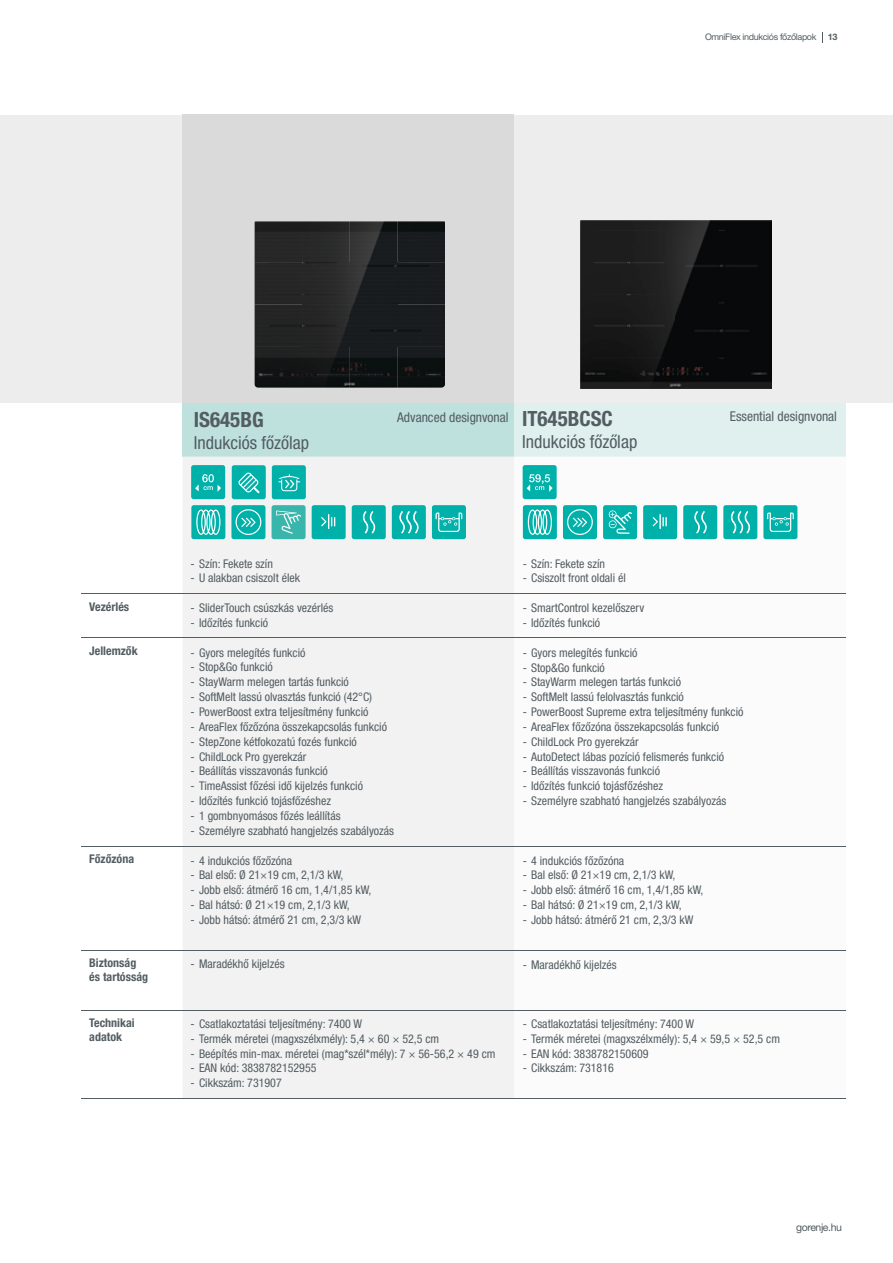
<style>
.page{position:relative;width:893px;height:1263px;background:#fff}
.page>*{position:absolute;margin:0;border:0;box-sizing:border-box;transform-origin:0 0}
.t1{font:700 condensed 21px "Helvetica Neue LT Pro";color:#535d62}
.t2{font:condensed 18px "Helvetica Neue LT Pro";color:#535d62}
.t3{font:condensed 13.5px "Helvetica Neue LT Pro";color:#535d62}
.t4{font:condensed 12px "Helvetica Neue LT Pro";color:#535d62}
.t5{font:700 condensed 12px/13.5px "Helvetica Neue LT Pro";color:#535d62}
.t6{font:10.5px "Helvetica Neue LT Pro";letter-spacing:-.04em;color:#535d62}
.t7{font:9px "Helvetica Neue LT Pro";letter-spacing:-.04em;color:#535d62}
.t8{font:700 9px "Helvetica Neue LT Pro";color:#535d62}
</style>
<div class="page">
<div style="left:183px;top:403px;width:331px;height:54px;background:#bfe1de"></div>
<div style="left:514px;top:403px;width:332px;height:54px;background:#e0f0ef"></div>
<div style="left:183px;top:457px;width:331px;height:641px;background:#f2f2f2"></div>
<svg style="left:514px;top:465px;width:332px;height:173px"></svg>
<hr style="left:81px;top:593px;width:102px;height:1px;background:#535d62">
<hr style="left:183px;top:593px;width:331px;height:1px;background:#535d62">
<hr style="left:514px;top:593px;width:332px;height:1px;background:#535d62">
<hr style="left:81px;top:638px;width:102px;height:1px;background:#535d62">
<hr style="left:81px;top:846px;width:102px;height:1px;background:#535d62">
<hr style="left:81px;top:950px;width:102px;height:1px;background:#535d62">
<hr style="left:81px;top:1010px;width:102px;height:1px;background:#535d62">
<hr style="left:81px;top:1098px;width:102px;height:1px;background:#535d62">
<hr style="left:183px;top:638px;width:331px;height:1px;background:#535d62">
<hr style="left:183px;top:846px;width:331px;height:1px;background:#535d62">
<hr style="left:183px;top:950px;width:331px;height:1px;background:#535d62">
<hr style="left:183px;top:1010px;width:331px;height:1px;background:#535d62">
<hr style="left:183px;top:1098px;width:331px;height:1px;background:#535d62">
<hr style="left:514px;top:638px;width:332px;height:1px;background:#535d62">
<hr style="left:514px;top:846px;width:332px;height:1px;background:#535d62">
<hr style="left:514px;top:950px;width:332px;height:1px;background:#535d62">
<hr style="left:514px;top:1010px;width:332px;height:1px;background:#535d62">
<hr style="left:514px;top:1098px;width:332px;height:1px;background:#535d62">
<div style="left:0;top:115px;width:893px;height:288px;background:#ededed"></div>
<div style="left:182px;top:115px;width:332px;height:288px;background:#dadada"></div>
<img style="left:254px;top:221px;width:20px;height:3px">
<img style="left:302px;top:221px;width:143px;height:125px">
<img style="left:254px;top:263px;width:1px;height:76px">
<img style="left:254px;top:346px;width:1px;height:34px">
<img style="left:302px;top:346px;width:25px;height:42px">
<img style="left:350px;top:346px;width:36px;height:42px">
<img style="left:397px;top:346px;width:36px;height:42px">
<img style="left:580px;top:221px;width:191px;height:167px">
<div style="left:191px;top:505px;width:34px;height:34px;background:#00b1aa;border-radius:2px"></div>
<svg style="left:196px;top:509px;width:25px;height:26px"></svg>
<div style="left:272px;top:505px;width:34px;height:34px;background:#38b6ab;border-radius:2px"></div>
<svg style="left:276px;top:510px;width:25px;height:24px"></svg>
<div style="left:352px;top:505px;width:34px;height:34px;background:#00b1aa;border-radius:2px"></div>
<svg style="left:363px;top:511px;width:12px;height:22px"></svg>
<div style="left:432px;top:505px;width:34px;height:34px;background:#00b1aa;border-radius:2px"></div>
<svg style="left:436px;top:512px;width:26px;height:20px"></svg>
<div style="left:231px;top:505px;width:34px;height:34px;background:#00b1aa;border-radius:2px"></div>
<svg style="left:236px;top:509px;width:25px;height:26px"></svg>
<div style="left:312px;top:505px;width:34px;height:34px;background:#00b1aa;border-radius:2px"></div>
<svg style="left:321px;top:514px;width:14px;height:15px"></svg>
<div style="left:392px;top:505px;width:34px;height:34px;background:#00b1aa;border-radius:2px"></div>
<svg style="left:399px;top:511px;width:20px;height:22px"></svg>
<div style="left:191px;top:465px;width:34px;height:34px;background:#00b1aa;border-radius:2px"></div>
<svg style="left:195px;top:474px;width:26px;height:17px"></svg>
<div style="left:523px;top:505px;width:34px;height:34px;background:#00b1aa;border-radius:2px"></div>
<svg style="left:527px;top:509px;width:25px;height:26px"></svg>
<div style="left:603px;top:505px;width:34px;height:34px;background:#00b1aa;border-radius:2px"></div>
<svg style="left:609px;top:510px;width:23px;height:24px"></svg>
<div style="left:272px;top:465px;width:34px;height:34px;background:#00b1aa;border-radius:2px"></div>
<svg style="left:278px;top:474px;width:22px;height:17px"></svg>
<div style="left:683px;top:505px;width:34px;height:34px;background:#00b1aa;border-radius:2px"></div>
<svg style="left:694px;top:511px;width:13px;height:22px"></svg>
<div style="left:763px;top:505px;width:34px;height:34px;background:#00b1aa;border-radius:2px"></div>
<svg style="left:767px;top:512px;width:27px;height:20px"></svg>
<div style="left:563px;top:505px;width:34px;height:34px;background:#00b1aa;border-radius:2px"></div>
<svg style="left:567px;top:509px;width:26px;height:26px"></svg>
<div style="left:232px;top:465px;width:34px;height:34px;background:#00b1aa;border-radius:2px"></div>
<svg style="left:238px;top:472px;width:22px;height:21px"></svg>
<div style="left:643px;top:505px;width:34px;height:34px;background:#00b1aa;border-radius:2px"></div>
<svg style="left:653px;top:514px;width:14px;height:15px"></svg>
<div style="left:723px;top:505px;width:34px;height:34px;background:#00b1aa;border-radius:2px"></div>
<svg style="left:731px;top:511px;width:19px;height:22px"></svg>
<div style="left:523px;top:465px;width:34px;height:34px;background:#00b1aa;border-radius:2px"></div>
<svg style="left:527px;top:474px;width:25px;height:17px"></svg>
<p class="t7" style="left:705px;top:32px;width:113px">OmniFlex indukciós főzőlapok</p>
<p class="t8" style="left:828px;top:32px;width:11px">13</p>
<p class="t5" style="left:89px;top:599px;width:41px">Vezérlés</p>
<p class="t5" style="left:89px;top:644px;width:50px">Jellemzők</p>
<p class="t5" style="left:89px;top:852px;width:46px">Főzőzóna</p>
<p class="t5" style="left:89px;top:956px;width:60px">Biztonság és tartósság</p>
<p class="t5" style="left:89px;top:1016px;width:47px">Technikai adatok</p>
<h1 class="t1" style="left:194px;top:407px;width:71px">IS645BG</h1>
<h2 class="t2" style="left:194px;top:432px;width:117px">Indukciós főzőlap</h2>
<p class="t3" style="left:397px;top:409px;width:113px">Advanced designvonal</p>
<h1 class="t1" style="left:522px;top:406px;width:92px">IT645BCSC</h1>
<h2 class="t2" style="left:522px;top:431px;width:117px">Indukciós főzőlap</h2>
<p class="t3" style="left:730px;top:408px;width:109px">Essential designvonal</p>
<p class="t4" style="left:191px;top:556px;width:84px">- Szín: Fekete szín</p>
<p class="t4" style="left:191px;top:571px;width:111px">- U alakban csiszolt élek</p>
<p class="t4" style="left:191px;top:601px;width:144px">- SliderTouch csúszkás vezérlés</p>
<p class="t4" style="left:191px;top:616px;width:79px">- Időzítés funkció</p>
<p class="t4" style="left:191px;top:645px;width:116px">- Gyors melegítés funkció</p>
<p class="t4" style="left:191px;top:660px;width:84px">- Stop&amp;Go funkció</p>
<p class="t4" style="left:191px;top:675px;width:160px">- StayWarm melegen tartás funkció</p>
<p class="t4" style="left:191px;top:690px;width:183px">- SoftMelt lassú olvasztás funkció (42°C)</p>
<p class="t4" style="left:191px;top:705px;width:179px">- PowerBoost extra teljesítmény funkció</p>
<p class="t4" style="left:191px;top:720px;width:198px">- AreaFlex főzőzóna összekapcsolás funkció</p>
<p class="t4" style="left:191px;top:734px;width:168px">- StepZone kétfokozatú fozés funkció</p>
<p class="t4" style="left:191px;top:749px;width:117px">- ChildLock Pro gyerekzár</p>
<p class="t4" style="left:191px;top:764px;width:139px">- Beállítás visszavonás funkció</p>
<p class="t4" style="left:191px;top:779px;width:174px">- TimeAssist főzési idő kijelzés funkció</p>
<p class="t4" style="left:191px;top:794px;width:142px">- Időzítés funkció tojásfőzéshez</p>
<p class="t4" style="left:191px;top:809px;width:152px">- 1 gombnyomásos főzés leállítás</p>
<p class="t4" style="left:191px;top:824px;width:205px">- Személyre szabható hangjelzés szabályozás</p>
<p class="t4" style="left:191px;top:853px;width:103px">- 4 indukciós főzőzóna</p>
<p class="t4" style="left:191px;top:868px;width:154px">- Bal első: Ø 21×19 cm, 2,1/3 kW,</p>
<p class="t4" style="left:191px;top:883px;width:182px">- Jobb első: átmérő 16 cm, 1,4/1,85 kW,</p>
<p class="t4" style="left:191px;top:898px;width:161px">- Bal hátsó: Ø 21×19 cm, 2,1/3 kW,</p>
<p class="t4" style="left:191px;top:913px;width:172px">- Jobb hátsó: átmérő 21 cm, 2,3/3 kW</p>
<p class="t4" style="left:191px;top:957px;width:96px">- Maradékhő kijelzés</p>
<p class="t4" style="left:191px;top:1017px;width:173px">- Csatlakoztatási teljesítmény: 7400 W</p>
<p class="t4" style="left:191px;top:1031px;width:250px">- Termék méretei (magxszélxmély): 5,4 × 60 × 52,5 cm</p>
<p class="t4" style="left:191px;top:1046px;width:306px">- Beépítés min-max. méretei (mag*szél*mély): 7 × 56-56,2 × 49 cm</p>
<p class="t4" style="left:191px;top:1061px;width:128px">- EAN kód: 3838782152955</p>
<p class="t4" style="left:191px;top:1076px;width:93px">- Cikkszám: 731907</p>
<p class="t4" style="left:523px;top:556px;width:84px">- Szín: Fekete szín</p>
<p class="t4" style="left:523px;top:571px;width:105px">- Csiszolt front oldali él</p>
<p class="t4" style="left:523px;top:601px;width:123px">- SmartControl kezelőszerv</p>
<p class="t4" style="left:523px;top:616px;width:79px">- Időzítés funkció</p>
<p class="t4" style="left:523px;top:645px;width:116px">- Gyors melegítés funkció</p>
<p class="t4" style="left:523px;top:660px;width:84px">- Stop&amp;Go funkció</p>
<p class="t4" style="left:523px;top:675px;width:160px">- StayWarm melegen tartás funkció</p>
<p class="t4" style="left:523px;top:690px;width:163px">- SoftMelt lassú felolvasztás funkció</p>
<p class="t4" style="left:523px;top:705px;width:222px">- PowerBoost Supreme extra teljesítmény funkció</p>
<p class="t4" style="left:523px;top:720px;width:198px">- AreaFlex főzőzóna összekapcsolás funkció</p>
<p class="t4" style="left:523px;top:734px;width:117px">- ChildLock Pro gyerekzár</p>
<p class="t4" style="left:523px;top:749px;width:203px">- AutoDetect lábas pozíció felismerés funkció</p>
<p class="t4" style="left:523px;top:764px;width:139px">- Beállítás visszavonás funkció</p>
<p class="t4" style="left:523px;top:779px;width:142px">- Időzítés funkció tojásfőzéshez</p>
<p class="t4" style="left:523px;top:794px;width:205px">- Személyre szabható hangjelzés szabályozás</p>
<p class="t4" style="left:523px;top:853px;width:103px">- 4 indukciós főzőzóna</p>
<p class="t4" style="left:523px;top:868px;width:154px">- Bal első: Ø 21×19 cm, 2,1/3 kW,</p>
<p class="t4" style="left:523px;top:883px;width:182px">- Jobb első: átmérő 16 cm, 1,4/1,85 kW,</p>
<p class="t4" style="left:523px;top:898px;width:161px">- Bal hátsó: Ø 21×19 cm, 2,1/3 kW,</p>
<p class="t4" style="left:523px;top:913px;width:172px">- Jobb hátsó: átmérő 21 cm, 2,3/3 kW</p>
<p class="t4" style="left:523px;top:957px;width:96px">- Maradékhő kijelzés</p>
<p class="t4" style="left:523px;top:1017px;width:173px">- Csatlakoztatási teljesítmény: 7400 W</p>
<p class="t4" style="left:523px;top:1031px;width:259px">- Termék méretei (magxszélxmély): 5,4 × 59,5 × 52,5 cm</p>
<p class="t4" style="left:523px;top:1046px;width:128px">- EAN kód: 3838782150609</p>
<p class="t4" style="left:523px;top:1061px;width:93px">- Cikkszám: 731816</p>
<p class="t6" style="left:796px;top:1221px;width:47px">gorenje.hu</p>
</div>
